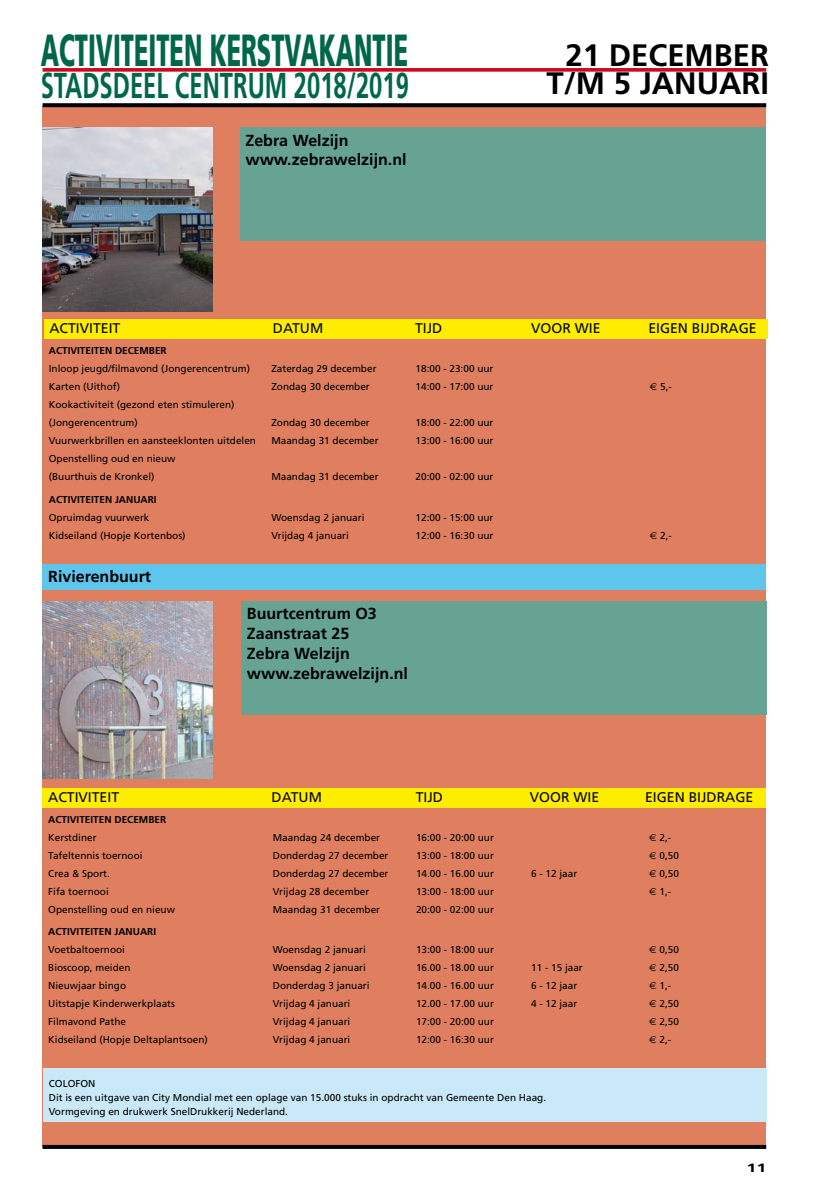
<style>
.page{position:relative;width:823px;height:1191px;background:#fff}
.page>*{position:absolute;margin:0;border:0;box-sizing:border-box;transform-origin:0 0}
.t1{font:900 45px "Frutiger";color:#00664a;scale:.53 1}
.t2{font:700 36px "Frutiger";color:#00664a;scale:.66 1}
.t3{font:700 31px/28px "Frutiger";color:#000;text-align:right}
.t4{font:700 16px/20px "Frutiger";color:#000}
.t5{font:14px "Frutiger";color:#000}
.t6{font:700 12px "Frutiger";color:#000;scale:1.5 1}
.t7{font:10px/18px "Frutiger";color:#000}
.t8{font:700 10px "Frutiger";color:#000}
.s1{font-family:"Euro Sans Std"}
</style>
<div class="page">
<div style="left:43px;top:106px;width:722px;height:1040px;background:#e07f60"></div>
<svg style="left:43px;top:68px;width:722px;height:4px;fill:#ce0d23"></svg>
<svg style="left:43px;top:103px;width:722px;height:4px;fill:#000"></svg>
<svg style="left:43px;top:1144px;width:722px;height:4px;fill:#000"></svg>
<div style="left:241px;top:601px;width:524px;height:113px;background:#66a392"></div>
<div style="left:43px;top:564px;width:722px;height:26px;background:#5ec5ed"></div>
<div style="left:43px;top:788px;width:722px;height:20px;background:#ffed00"></div>
<img style="left:43px;top:601px;width:170px;height:177px">
<div style="left:44px;top:319px;width:723px;height:20px;background:#ffed00"></div>
<div style="left:240px;top:128px;width:525px;height:113px;background:#66a392"></div>
<img style="left:43px;top:128px;width:170px;height:184px">
<div style="left:43px;top:1068px;width:723px;height:54px;background:#c9e9f8"></div>
<h1 class="t1" style="left:41px;top:23px;width:694px">ACTIVITEITEN KERSTVAKANTIE</h1>
<h2 class="t2" style="left:41px;top:64px;width:559px">STADSDEEL CENTRUM 2018/2019</h2>
<h3 class="t4" style="left:245px;top:130px;width:162px;line-height:19.2px">Zebra Welzijn www.zebrawelzijn.nl</h3>
<h3 class="t3" style="left:546px;top:41px;width:224px">21 DECEMBER<br>T/M 5 JANUARI</h3>
<h3 class="t5" style="left:49px;top:320px;width:72px">ACTIVITEIT</h3>
<h3 class="t5" style="left:273px;top:320px;width:52px">DATUM</h3>
<h3 class="t5" style="left:415px;top:320px;width:29px">TIJD</h3>
<h3 class="t5" style="left:531px;top:320px;width:71px">VOOR WIE</h3>
<h3 class="t5" style="left:648px;top:320px;width:110px">EIGEN BIJDRAGE</h3>
<p class="t8" style="left:49px;top:345px;width:119px">ACTIVITEITEN DECEMBER</p>
<p class="t7" style="left:49px;top:360px;width:203px">Inloop jeugd/filmavond (Jongerencentrum)</p>
<p class="t7" style="left:271px;top:360px;width:107px">Zaterdag 29 december</p>
<p class="t7" style="left:415px;top:360px;width:79px">18:00 - 23:00 uur</p>
<p class="t7" style="left:49px;top:378px;width:73px">Karten (Uithof)</p>
<p class="t7" style="left:271px;top:378px;width:100px">Zondag 30 december</p>
<p class="t7" style="left:415px;top:378px;width:79px">14:00 - 17:00 uur</p>
<p class="t7" style="left:649px;top:378px;width:23px"><span class="s1">€</span> 5,-</p>
<p class="t7" style="left:49px;top:396px;width:187px">Kookactiviteit (gezond eten stimuleren) (Jongerencentrum)</p>
<p class="t7" style="left:271px;top:414px;width:100px">Zondag 30 december</p>
<p class="t7" style="left:415px;top:414px;width:79px">18:00 - 22:00 uur</p>
<p class="t7" style="left:49px;top:432px;width:208px">Vuurwerkbrillen en aansteeklonten uitdelen</p>
<p class="t7" style="left:271px;top:432px;width:109px">Maandag 31 december</p>
<p class="t7" style="left:415px;top:432px;width:79px">13:00 - 16:00 uur</p>
<p class="t7" style="left:49px;top:450px;width:128px">Openstelling oud en nieuw (Buurthuis de Kronkel)</p>
<p class="t7" style="left:271px;top:468px;width:109px">Maandag 31 december</p>
<p class="t7" style="left:415px;top:468px;width:79px">20:00 - 02:00 uur</p>
<p class="t8" style="left:49px;top:493px;width:109px">ACTIVITEITEN JANUARI</p>
<p class="t7" style="left:49px;top:508px;width:102px">Opruimdag vuurwerk</p>
<p class="t7" style="left:271px;top:508px;width:95px">Woensdag 2 januari</p>
<p class="t7" style="left:415px;top:508px;width:79px">12:00 - 15:00 uur</p>
<p class="t7" style="left:49px;top:526px;width:138px">Kidseiland (Hopje Kortenbos)</p>
<p class="t7" style="left:271px;top:526px;width:79px">Vrijdag 4 januari</p>
<p class="t7" style="left:415px;top:526px;width:79px">12:00 - 16:30 uur</p>
<p class="t7" style="left:649px;top:526px;width:23px"><span class="s1">€</span> 2,-</p>
<h3 class="t4" style="left:48px;top:567px;width:104px">Rivierenbuurt</h3>
<h3 class="t4" style="left:247px;top:603px;width:162px">Buurtcentrum O3<br>Zaanstraat 25<br>Zebra Welzijn www.zebrawelzijn.nl</h3>
<h3 class="t5" style="left:48px;top:789px;width:72px">ACTIVITEIT</h3>
<h3 class="t5" style="left:271px;top:789px;width:52px">DATUM</h3>
<h3 class="t5" style="left:415px;top:789px;width:29px">TIJD</h3>
<h3 class="t5" style="left:529px;top:789px;width:71px">VOOR WIE</h3>
<h3 class="t5" style="left:644px;top:789px;width:110px">EIGEN BIJDRAGE</h3>
<p class="t8" style="left:48px;top:813px;width:119px">ACTIVITEITEN DECEMBER</p>
<p class="t7" style="left:48px;top:828px;width:50px">Kerstdiner</p>
<p class="t7" style="left:273px;top:828px;width:109px">Maandag 24 december</p>
<p class="t7" style="left:416px;top:828px;width:79px">16:00 - 20:00 uur</p>
<p class="t7" style="left:649px;top:828px;width:23px"><span class="s1">€</span> 2,-</p>
<p class="t7" style="left:48px;top:846px;width:96px">Tafeltennis toernooi</p>
<p class="t7" style="left:273px;top:846px;width:117px">Donderdag 27 december</p>
<p class="t7" style="left:416px;top:846px;width:79px">13:00 - 18:00 uur</p>
<p class="t7" style="left:649px;top:846px;width:31px"><span class="s1">€</span> 0,50</p>
<p class="t7" style="left:48px;top:864px;width:63px">Crea &amp; Sport.</p>
<p class="t7" style="left:273px;top:864px;width:117px">Donderdag 27 december</p>
<p class="t7" style="left:416px;top:864px;width:79px">14.00 - 16.00 uur</p>
<p class="t7" style="left:531px;top:864px;width:48px">6 - 12 jaar</p>
<p class="t7" style="left:649px;top:864px;width:31px"><span class="s1">€</span> 0,50</p>
<p class="t7" style="left:48px;top:882px;width:62px">Fifa toernooi</p>
<p class="t7" style="left:273px;top:882px;width:98px">Vrijdag 28 december</p>
<p class="t7" style="left:416px;top:882px;width:79px">13:00 - 18:00 uur</p>
<p class="t7" style="left:649px;top:882px;width:23px"><span class="s1">€</span> 1,-</p>
<p class="t7" style="left:48px;top:900px;width:128px">Openstelling oud en nieuw</p>
<p class="t7" style="left:273px;top:900px;width:109px">Maandag 31 december</p>
<p class="t7" style="left:416px;top:900px;width:79px">20:00 - 02:00 uur</p>
<p class="t8" style="left:48px;top:925px;width:109px">ACTIVITEITEN JANUARI</p>
<p class="t7" style="left:48px;top:940px;width:78px">Voetbaltoernooi</p>
<p class="t7" style="left:273px;top:940px;width:95px">Woensdag 2 januari</p>
<p class="t7" style="left:416px;top:940px;width:79px">13:00 - 18:00 uur</p>
<p class="t7" style="left:649px;top:940px;width:31px"><span class="s1">€</span> 0,50</p>
<p class="t7" style="left:48px;top:958px;width:84px">Bioscoop, meiden</p>
<p class="t7" style="left:273px;top:958px;width:95px">Woensdag 2 januari</p>
<p class="t7" style="left:416px;top:958px;width:79px">16.00 - 18.00 uur</p>
<p class="t7" style="left:531px;top:958px;width:53px">11 - 15 jaar</p>
<p class="t7" style="left:649px;top:958px;width:31px"><span class="s1">€</span> 2,50</p>
<p class="t7" style="left:48px;top:976px;width:79px">Nieuwjaar bingo</p>
<p class="t7" style="left:273px;top:976px;width:98px">Donderdag 3 januari</p>
<p class="t7" style="left:416px;top:976px;width:79px">14.00 - 16.00 uur</p>
<p class="t7" style="left:531px;top:976px;width:48px">6 - 12 jaar</p>
<p class="t7" style="left:649px;top:976px;width:23px"><span class="s1">€</span> 1,-</p>
<p class="t7" style="left:48px;top:994px;width:128px">Uitstapje Kinderwerkplaats</p>
<p class="t7" style="left:273px;top:994px;width:79px">Vrijdag 4 januari</p>
<p class="t7" style="left:416px;top:994px;width:79px">12.00 - 17.00 uur</p>
<p class="t7" style="left:531px;top:994px;width:48px">4 - 12 jaar</p>
<p class="t7" style="left:649px;top:994px;width:31px"><span class="s1">€</span> 2,50</p>
<p class="t7" style="left:48px;top:1012px;width:79px">Filmavond Pathe</p>
<p class="t7" style="left:273px;top:1012px;width:79px">Vrijdag 4 januari</p>
<p class="t7" style="left:416px;top:1012px;width:79px">17:00 - 20:00 uur</p>
<p class="t7" style="left:649px;top:1012px;width:31px"><span class="s1">€</span> 2,50</p>
<p class="t7" style="left:48px;top:1030px;width:161px">Kidseiland (Hopje Deltaplantsoen)</p>
<p class="t7" style="left:273px;top:1030px;width:79px">Vrijdag 4 januari</p>
<p class="t7" style="left:416px;top:1030px;width:79px">12:00 - 16:30 uur</p>
<p class="t7" style="left:649px;top:1030px;width:23px"><span class="s1">€</span> 2,-</p>
<p class="t7" style="left:49px;top:1076px;width:498px;line-height:14px">co lofon<br>Dit is een uitgave van City Mondial met een oplage van 15.000 stuks in opdracht van Gemeente Den Haag.<br>Vormgeving en drukwerk SnelDrukkerij Nederland.</p>
<p class="t6" style="left:746px;top:1160px;width:15px">11</p>
</div>
